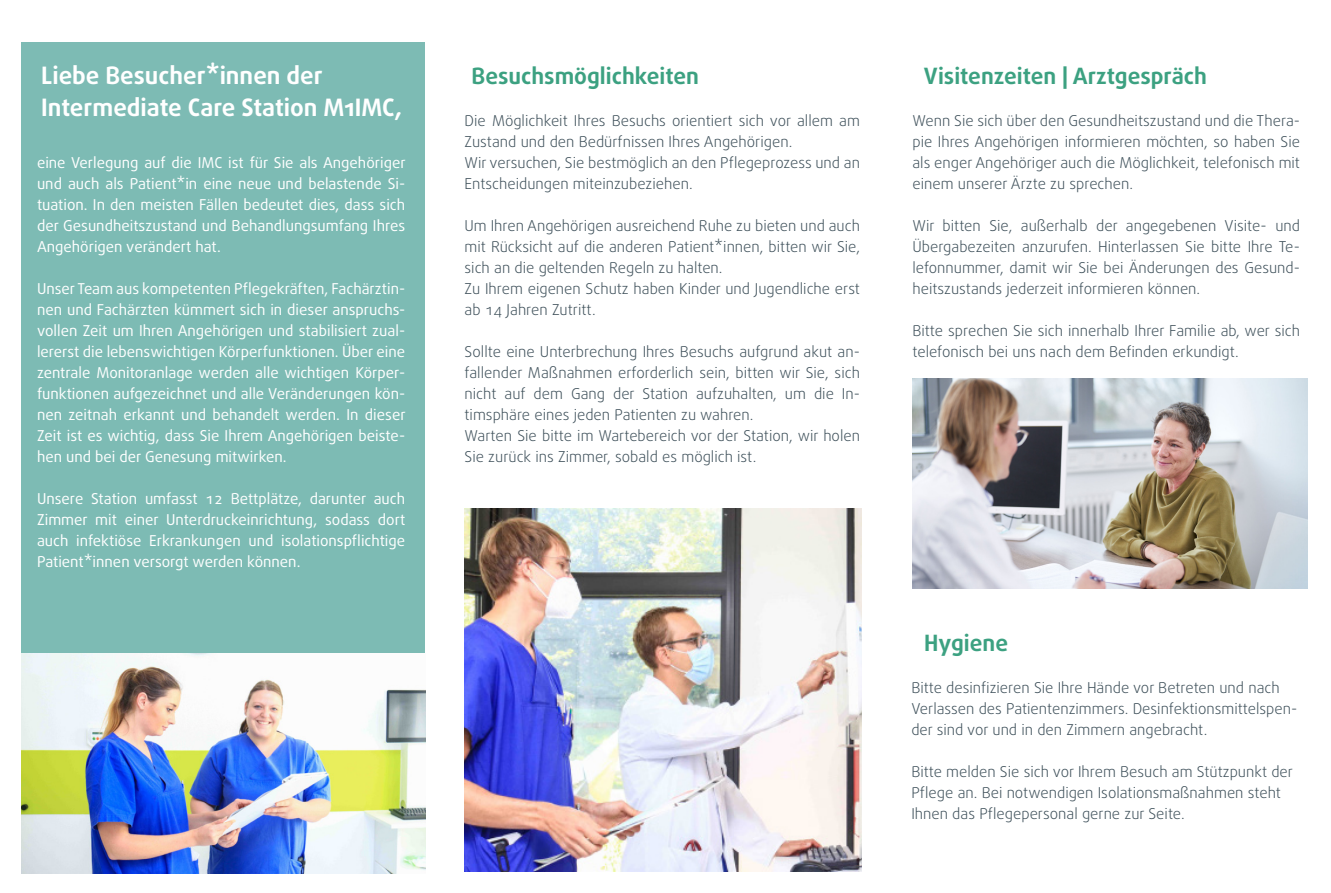
<style>
.page{position:relative;width:1331px;height:893px;background:#fff}
.page>*{position:absolute;margin:0;border:0;box-sizing:border-box;transform-origin:0 0}
.Subhead__Daxline___Medium___15_20{font:700 24px "Daxline Pro";color:#fff}
.Subhead__Daxline___Medium___15_20-2{font:700 22.5px "Daxline Pro";color:#3ca181}
.Fließtext__Daxline___Light___10_14{font:300 15px/21px "Daxline Pro";color:#3d4f59}
.Fließtext__Daxline___Light___10_14-2{font:15px/21px "Daxline Pro";color:#fff;text-align:justify}
</style>
<div class="page">
<div style="left:21px;top:42px;width:404px;height:830px;background:#7dbbb4"></div>
<img style="left:912px;top:378px;width:396px;height:210px">
<img style="left:21px;top:653px;width:404px;height:220px">
<img style="left:465px;top:509px;width:397px;height:363px">
<p class="Subhead__Daxline___Medium___15_20" style="left:41px;top:59px;width:283px">Liebe Besucher*innen der</p>
<p class="Subhead__Daxline___Medium___15_20" style="left:41px;top:91px;width:362px">Intermediate Care Station M1IMC,</p>
<p class="Fließtext__Daxline___Light___10_14-2" style="left:37px;top:152px;width:370px">eine Verlegung auf die IMC ist für Sie als Angehöriger und auch als Patient*in eine neue und belastende Si&shy;tuation. In den meisten Fällen bedeutet dies, dass sich der Gesundheitszustand und Behandlungsumfang Ihres Angehörigen verändert hat.</p>
<p class="Fließtext__Daxline___Light___10_14-2" style="left:37px;top:278px;width:370px">Unser Team aus kompetenten Pflegekräften, Fachärztin&shy;nen und Fachärzten kümmert sich in dieser anspruchs&shy;vollen Zeit um Ihren Angehörigen und stabilisiert zual&shy;lererst die lebenswichtigen Körperfunktionen. Über eine zentrale Monitoranlage werden alle wichtigen Körper&shy;funktionen aufgezeichnet und alle Veränderungen kön&shy;nen zeitnah erkannt und behandelt werden. In dieser Zeit ist es wichtig, dass Sie Ihrem Angehörigen beiste&shy;hen und bei der Genesung mitwirken.</p>
<p class="Fließtext__Daxline___Light___10_14-2" style="left:37px;top:488px;width:370px">Unsere Station umfasst 12 Bettplätze, darunter auch Zimmer mit einer Unterdruckeinrichtung, sodass dort auch infektiöse Erkrankungen und isolationspflichtige Patient*innen versorgt werden können.</p>
<p class="Subhead__Daxline___Medium___15_20-2" style="left:471px;top:61px;width:229px">Besuchsmöglichkeiten</p>
<p class="Fließtext__Daxline___Light___10_14" style="left:465px;top:110px;width:397px">Die Möglichkeit Ihres Besuchs orientiert sich vor allem am<br>Zustand und den Bedürfnissen Ihres Angehörigen.</p>
<p class="Fließtext__Daxline___Light___10_14" style="left:465px;top:152px;width:397px">Wir versuchen, Sie bestmöglich an den Pflegeprozess und an<br>Entscheidungen miteinzubeziehen.</p>
<p class="Fließtext__Daxline___Light___10_14" style="left:465px;top:215px;width:397px;text-align:justify">Um Ihren Angehörigen ausreichend Ruhe zu bieten und auch mit Rücksicht auf die anderen Patient*innen, bitten wir Sie, sich an die geltenden Regeln zu halten.</p>
<p class="Fließtext__Daxline___Light___10_14" style="left:465px;top:278px;width:397px">Zu Ihrem eigenen Schutz haben Kinder und Jugendliche erst ab 14 Jahren Zutritt.</p>
<p class="Fließtext__Daxline___Light___10_14" style="left:465px;top:341px;width:397px;text-align:justify">Sollte eine Unterbrechung Ihres Besuchs aufgrund akut an&shy;fallender Maßnahmen erforderlich sein, bitten wir Sie, sich nicht auf dem Gang der Station aufzuhalten, um die In&shy;timsphäre eines jeden Patienten zu wahren.</p>
<p class="Fließtext__Daxline___Light___10_14" style="left:465px;top:425px;width:397px">Warten Sie bitte im Wartebereich vor der Station, wir holen<br>Sie zurück ins Zimmer, sobald es möglich ist.</p>
<p class="Subhead__Daxline___Medium___15_20-2" style="left:924px;top:61px;width:285px">Visitenzeiten | Arztgespräch</p>
<p class="Fließtext__Daxline___Light___10_14" style="left:912px;top:110px;width:389px;text-align:justify">Wenn Sie sich über den Gesundheitszustand und die Thera&shy;pie Ihres Angehörigen informieren möchten, so haben Sie als enger Angehöriger auch die Möglichkeit, telefonisch mit einem unserer Ärzte zu sprechen.</p>
<p class="Fließtext__Daxline___Light___10_14" style="left:912px;top:215px;width:389px;text-align:justify">Wir bitten Sie, außerhalb der angegebenen Visite- und Übergabezeiten anzurufen. Hinterlassen Sie bitte Ihre Te&shy;lefonnummer, damit wir Sie bei Änderungen des Gesund&shy;heitszustands jederzeit informieren können.</p>
<p class="Fließtext__Daxline___Light___10_14" style="left:912px;top:320px;width:389px">Bitte sprechen Sie sich innerhalb Ihrer Familie ab, wer sich telefonisch bei uns nach dem Befinden erkundigt.</p>
<p class="Subhead__Daxline___Medium___15_20-2" style="left:924px;top:628px;width:85px">Hygiene</p>
<p class="Fließtext__Daxline___Light___10_14" style="left:911px;top:677px;width:387px">Bitte desinfizieren Sie Ihre Hände vor Betreten und nach<br>Verlassen des Patientenzimmers. Desinfektionsmittelspen&shy;der sind vor und in den Zimmern angebracht.</p>
<p class="Fließtext__Daxline___Light___10_14" style="left:911px;top:761px;width:383px">Bitte melden Sie sich vor Ihrem Besuch am Stützpunkt der<br>Pflege an. Bei notwendigen Isolationsmaßnahmen steht<br>Ihnen das Pflegepersonal gerne zur Seite.</p>
</div>
